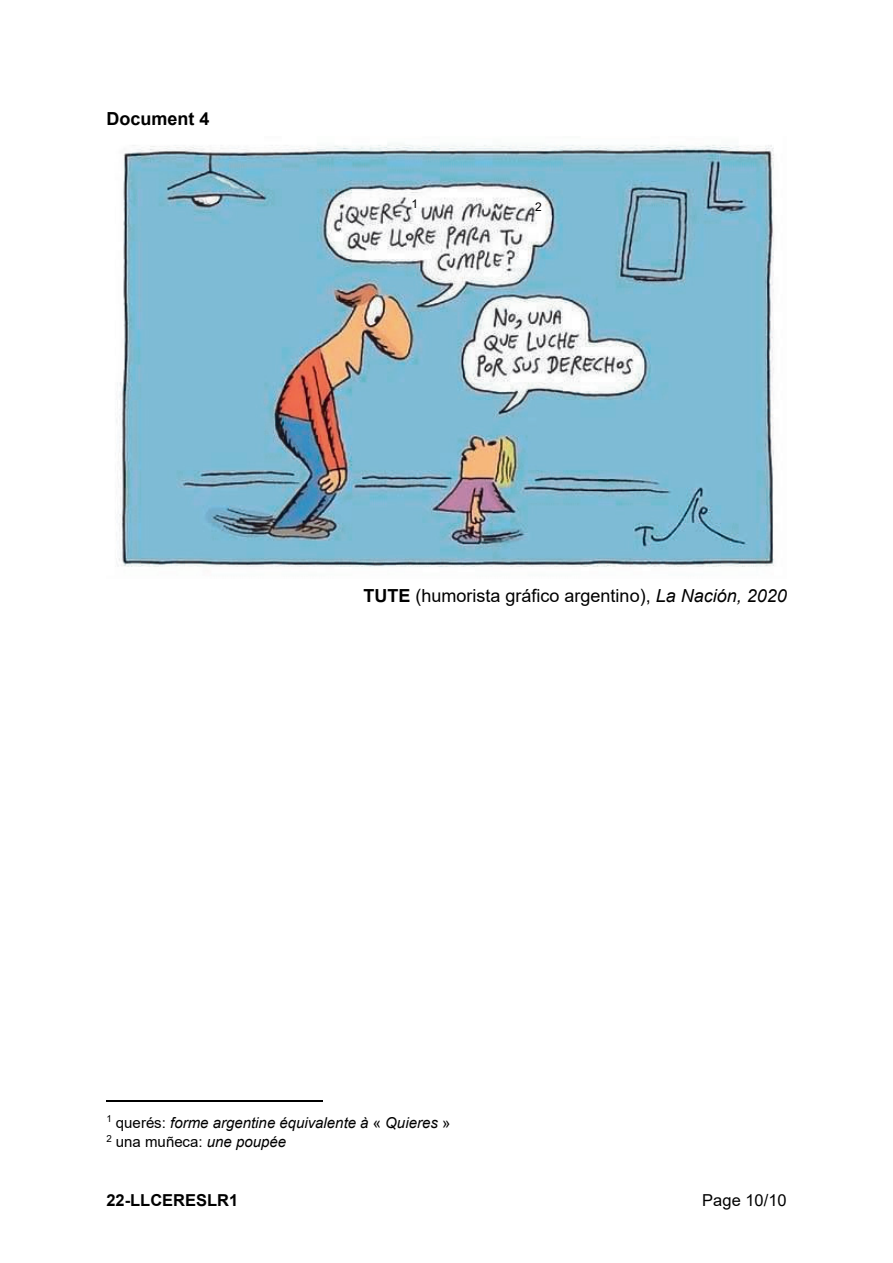
<style>
.page{position:relative;width:893px;height:1263px;background:#fff}
.page>*{position:absolute;margin:0;border:0;box-sizing:border-box;transform-origin:0 0}
.t1{font:18px "Arial";color:#000}
.t2{font:700 18px "Arial";color:#000}
.t3{font:700 16.5px "Arial";color:#000}
.t4{font:16.5px "Arial";color:#000}
.t5{font:italic 15px/19.8px "Arial";color:#000}
.t6{font:12px "Arial";color:#000}
.s1{font-weight:700}
.s2{font-style:italic}
.s3{font-style:normal}
</style>
<div class="page">
<hr style="left:106px;top:1101px;width:216px;height:1px;background:#000">
<img style="left:116px;top:144px;width:658px;height:423px">
<p class="t2" style="left:106px;top:108px;width:105px">Document 4</p>
<p class="t6" style="left:411px;top:197px;width:8px">1</p>
<p class="t6" style="left:535px;top:200px;width:8px">2</p>
<p class="t1" style="left:363px;top:586px;width:425px"><span class="s1">TUTE</span> (humorista gráfico argentino), <span class="s2">La Nación, 2020</span></p>
<p class="t5" style="left:106px;top:1113px;width:345px"><sup>1</sup> <span class="s3">querés:</span> forme argentine équivalente à <span class="s3">«</span> Quieres <span class="s3">»<br></span><sup>2</sup> <span class="s3">una muñeca:</span> une poupée</p>
<p class="t3" style="left:106px;top:1191px;width:133px">22-LLCERESLR1</p>
<p class="t4" style="left:702px;top:1191px;width:86px">Page 10/10</p>
</div>
